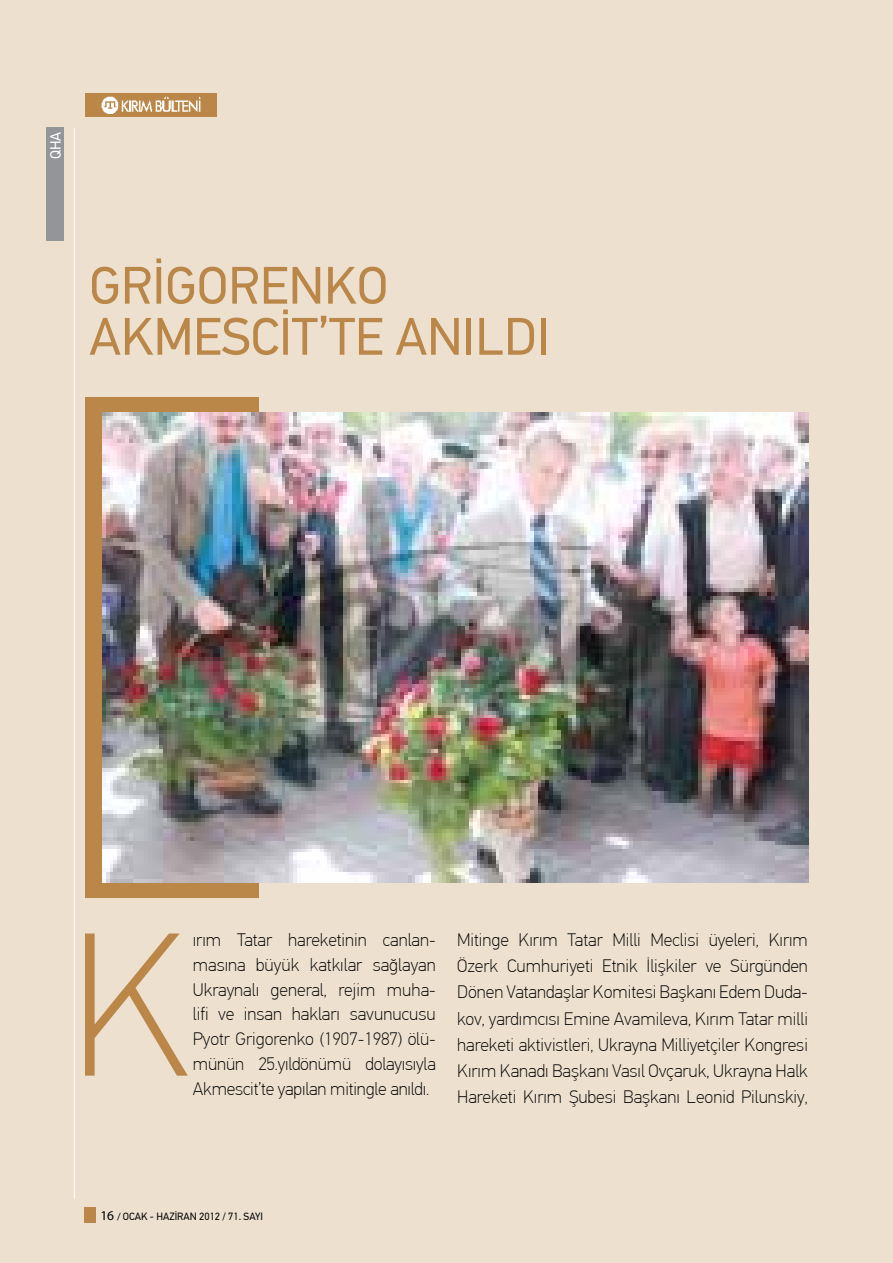
<style>
.page{position:relative;width:893px;height:1263px;background:#ede0cf}
.page>*{position:absolute;margin:0;border:0;box-sizing:border-box;transform-origin:0 0}
.t1{font:100 204.15px "PF Din Text Pro";color:#ba8748}
.t2{font:52.8px/51px "PF Din Text Pro";color:#ba8748}
.t3{font:100 18px/24.8px "PF Din Text Pro";letter-spacing:-.01em;color:#000;text-align:justify}
.t4{font:15px "PF Din Text Pro";color:#fff}
.t5{font:10.5px "PF Din Text Pro";color:#000}
.s1{font-family:"Myriad Pro";font-size:13.5px}
.s2{font-family:"Myriad Pro"}
</style>
<div class="page">
<hr style="left:74px;top:128px;width:1px;height:1071px;background:#fff">
<img style="left:85px;top:94px;width:131px;height:23px">
<div style="left:85px;top:1207px;width:11px;height:15px;background:#ba8748"></div>
<div style="left:85px;top:398px;width:174px;height:500px;background:#ba8748"></div>
<img style="left:102px;top:412px;width:706px;height:470px">
<div style="left:47px;top:128px;width:17px;height:113px;background:#939598"></div>
<p class="t4" style="left:47px;top:159px;width:29px;rotate:-90deg">QHA</p>
<h2 class="t2" style="left:89px;top:261px;width:62px">GRIGORENKO<br>AKMESCIT</h2>
<h2 class="t2" style="left:318px;top:312px;width:134px">’TE ANILDI</h2>
<h1 class="t1" style="left:69px;top:889px;width:125px">K</h1>
<p class="t3" style="left:193px;top:928px;width:244px">ırım Tatar hareketinin canlan&shy;masına büyük katkılar sağlayan Ukraynalı general, rejim muha&shy;lifi ve insan hakları savunucusu Pyotr Grigorenko (1907-1987) ölü&shy;münün 25.yıldönümü dolayısıyla Akmescit’te yapılan mitingle anıldı.</p>
<p class="t3" style="left:457px;top:927px;width:352px;line-height:26.2px">Mitinge Kırım Tatar Milli Meclisi üyeleri, Kırım Özerk Cumhuriyeti Etnik İlişkiler ve Sürgünden Dönen Vatandaşlar Komitesi Başkanı Edem Duda&shy;kov, yardımcısı Emine Avamileva, Kırım Tatar milli hareketi aktivistleri, Ukrayna Milliyetçiler Kongresi Kırım Kanadı Başkanı Vasıl Ovçaruk, Ukrayna Halk Hareketi Kırım Şubesi Başkanı Leonid Pilunskiy,</p>
<p class="t5" style="left:100px;top:1210px;width:164px"><span class="s1">16</span> <span class="s2">/</span> OCAK - HAZİRAN 2012 / 71. SAYI</p>
</div>
